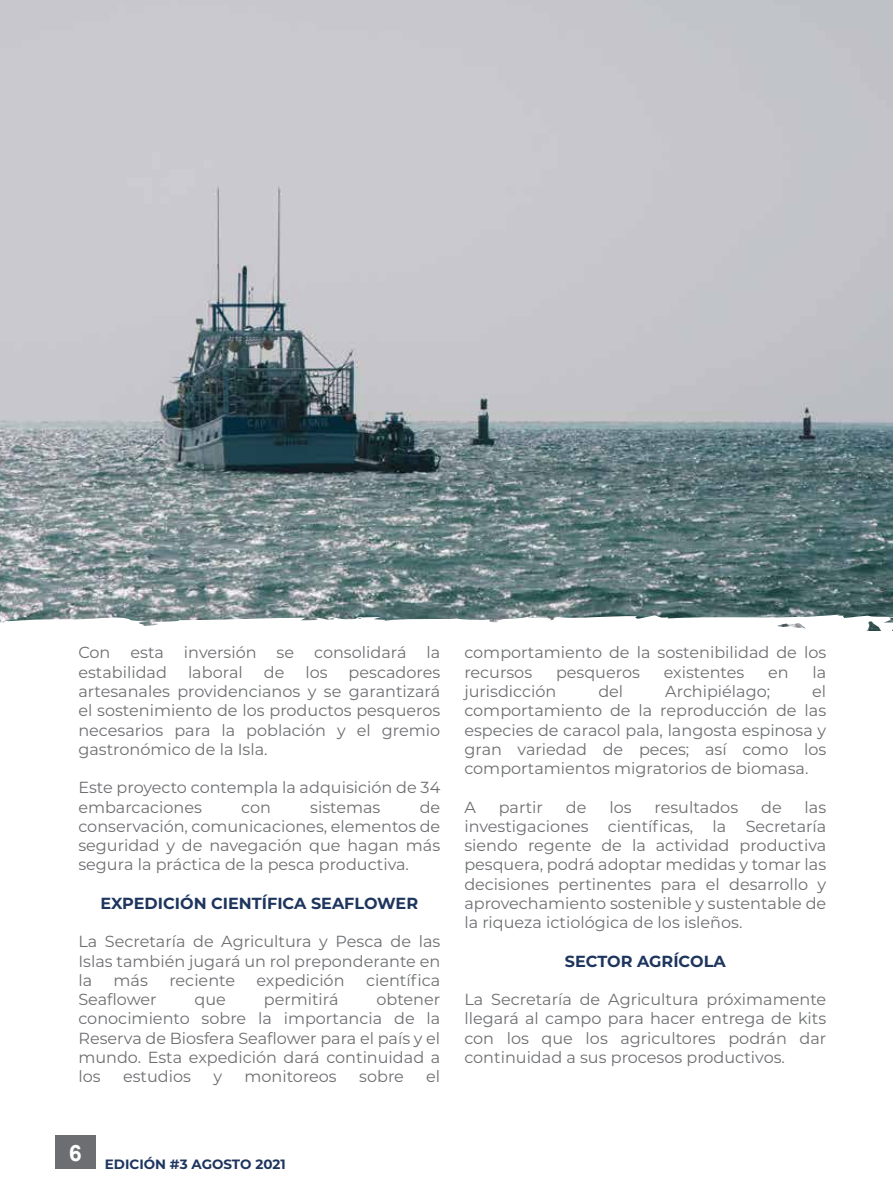
<style>
.page{position:relative;width:893px;height:1191px;background:#fff}
.page>*{position:absolute;margin:0;border:0;box-sizing:border-box;transform-origin:0 0}
.t1{font:700 22.5px "Arial";color:#fff}
.t2{font:16.05px/19.2px "Montserrat";color:#6d6e71;text-align:justify}
.t3{font:700 16.05px "Montserrat";color:#1e355e}
.t4{font:700 13.5px "Montserrat";color:#1e355e}
</style>
<div class="page">
<div style="left:55px;top:1135px;width:41px;height:34px;background:#6d6e71"></div>
<img style="left:0;top:0;width:893px;height:614px">
<svg style="left:0;top:614px;width:893px;height:17px"></svg>
<p class="t2" style="left:78px;top:642px;width:363px">Con esta inversión se consolidará la estabilidad</p>
<p class="t2" style="left:78px;top:662px;width:363px;text-indent:270px">pescadores artesanales providencianos y se garantizará el sostenimiento de los productos pesqueros necesarios para la población y el gremio gastronómico de la Isla.</p>
<p class="t2" style="left:78px;top:777px;width:363px">Este proyecto contempla la adquisición de 34 embarcaciones</p>
<p class="t2" style="left:188px;top:662px;width:56px">laboral</p>
<p class="t2" style="left:264px;top:662px;width:22px">de</p>
<p class="t2" style="left:305px;top:662px;width:24px">los</p>
<p class="t2" style="left:78px;top:796px;width:363px;text-indent:341px">de conservación, comunicaciones, elementos de seguridad y de navegación que hagan más segura la práctica de la pesca productiva.</p>
<p class="t3" style="left:101px;top:891px;width:319px">EXPEDICIÓN CIENTÍFICA SEAFLOWER</p>
<p class="t2" style="left:78px;top:931px;width:363px">La Secretaría de Agricultura y Pesca de las Islas también jugará un rol preponderante en la</p>
<p class="t2" style="left:241px;top:796px;width:31px">con</p>
<p class="t2" style="left:310px;top:796px;width:72px">sistemas</p>
<p class="t2" style="left:114px;top:970px;width:36px">más</p>
<p class="t2" style="left:169px;top:970px;width:67px">reciente</p>
<p class="t2" style="left:257px;top:970px;width:90px">expedición</p>
<p class="t2" style="left:366px;top:970px;width:76px">científica</p>
<p class="t2" style="left:78px;top:989px;width:80px">Seaflower</p>
<p class="t2" style="left:195px;top:989px;width:33px">que</p>
<p class="t2" style="left:264px;top:989px;width:76px">permitirá</p>
<p class="t2" style="left:78px;top:989px;width:363px;text-indent:298px">obtener conocimiento sobre la importancia de la Reserva de Biosfera Seaflower para el país y el mundo. Esta expedición dará continuidad a los</p>
<p class="t2" style="left:123px;top:1066px;width:69px">estudios</p>
<p class="t2" style="left:213px;top:1066px;width:10px">y</p>
<p class="t2" style="left:244px;top:1066px;width:94px">monitoreos</p>
<p class="t2" style="left:359px;top:1066px;width:46px">sobre</p>
<p class="t2" style="left:426px;top:1066px;width:16px">el</p>
<p class="t2" style="left:464px;top:642px;width:363px">comportamiento de la sostenibilidad de los recursos</p>
<p class="t2" style="left:556px;top:662px;width:85px">pesqueros</p>
<p class="t2" style="left:664px;top:662px;width:82px">existentes</p>
<p class="t2" style="left:768px;top:662px;width:22px">en</p>
<p class="t2" style="left:812px;top:662px;width:15px">la</p>
<p class="t2" style="left:464px;top:681px;width:94px">jurisdicción</p>
<p class="t2" style="left:598px;top:681px;width:26px">del</p>
<p class="t2" style="left:665px;top:681px;width:106px">Archipiélago;</p>
<p class="t2" style="left:464px;top:681px;width:363px;text-indent:348px">el comportamiento de la reproducción de las especies de caracol pala, langosta espinosa y gran variedad de peces; así como los comportamientos migratorios de biomasa.</p>
<p class="t2" style="left:464px;top:796px;width:13px">A</p>
<p class="t2" style="left:499px;top:796px;width:46px">partir</p>
<p class="t2" style="left:566px;top:796px;width:22px">de</p>
<p class="t2" style="left:609px;top:796px;width:24px">los</p>
<p class="t2" style="left:654px;top:796px;width:85px">resultados</p>
<p class="t2" style="left:761px;top:796px;width:22px">de</p>
<p class="t2" style="left:464px;top:796px;width:363px;text-indent:340px">las investigaciones científicas, la Secretaría siendo regente de la actividad productiva pesquera, podrá adoptar medidas y tomar las decisiones pertinentes para el desarrollo y aprovechamiento sostenible y sustentable de la riqueza ictiológica de los isleños.</p>
<p class="t3" style="left:565px;top:949px;width:162px">SECTOR AGRÍCOLA</p>
<p class="t2" style="left:464px;top:989px;width:363px">La Secretaría de Agricultura próximamente llegará al campo para hacer entrega de kits con los que los agricultores podrán dar continuidad a sus procesos productivos.</p>
<h1 class="t1" style="left:69px;top:1137px;width:14px">6</h1>
<p class="t4" style="left:105px;top:1154px;width:182px">EDICIÓN #3 AGOSTO 2021</p>
</div>
